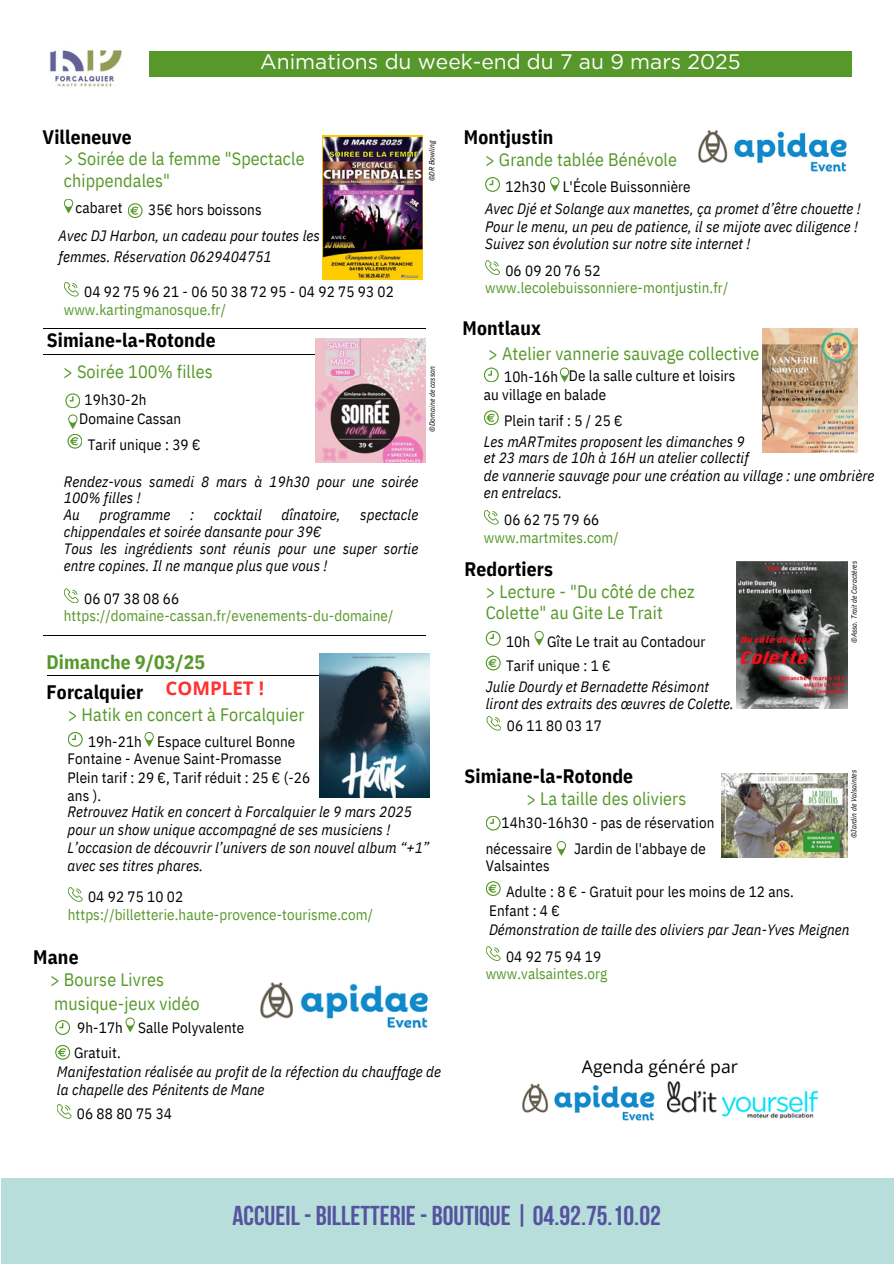
<style>
.page{position:relative;width:894px;height:1264px;background:#fff}
.page>*{position:absolute;margin:0;border:0;box-sizing:border-box;transform-origin:0 0}
.t1{font:700 27.15px "Bebas Neue";color:#55539f}
.t2{font:21px "Gotham";color:#fff}
.t3{font:700 19.5px "IBM Plex Sans Cond";letter-spacing:.005em;color:#000}
.t4{font:700 19.5px/30.3px "IBM Plex Sans Cond";letter-spacing:.005em;color:#57982a}
.t5{font:700 18.75px "Open Sans";color:#ff3131}
.t6{font:18px/21.3px "IBM Plex Sans Cond";letter-spacing:.005em;color:#57982a}
.t7{font:17.55px "Open Sans";color:#000}
.t8{font:italic 15px/16.8px "IBM Plex Sans Cond";letter-spacing:.005em;color:#000}
.t9{font:15px/18.6px "IBM Plex Sans Cond";letter-spacing:.005em;color:#000}
.t10{font:15px "IBM Plex Sans Cond";letter-spacing:.005em;color:#57982a}
.t11{font:italic 7.5px "IBM Plex Sans Cond";letter-spacing:.005em;color:#000}
.s1{color:#000}
.s2{font-style:normal}
</style>
<div class="page">
<hr style="left:43px;top:328px;width:382px;height:1px;background:#000">
<hr style="left:43px;top:354px;width:382px;height:1px;background:#000">
<svg style="left:64px;top:282px;width:15px;height:14px"></svg>
<svg style="left:64px;top:199px;width:9px;height:14px"></svg>
<svg style="left:65px;top:393px;width:15px;height:15px"></svg>
<svg style="left:64px;top:588px;width:15px;height:15px"></svg>
<hr style="left:43px;top:635px;width:382px;height:1px;background:#000">
<hr style="left:46px;top:675px;width:383px;height:1px;background:#000">
<svg style="left:67px;top:414px;width:15px;height:34px"></svg>
<img style="left:322px;top:136px;width:100px;height:144px">
<img style="left:315px;top:339px;width:110px;height:123px">
<img style="left:319px;top:653px;width:110px;height:144px">
<svg style="left:68px;top:732px;width:15px;height:14px"></svg>
<svg style="left:55px;top:1020px;width:15px;height:14px"></svg>
<svg style="left:55px;top:1044px;width:15px;height:15px"></svg>
<svg style="left:68px;top:887px;width:15px;height:14px"></svg>
<svg style="left:57px;top:1104px;width:14px;height:14px"></svg>
<svg style="left:125px;top:1017px;width:10px;height:15px"></svg>
<svg style="left:144px;top:732px;width:10px;height:14px"></svg>
<svg style="left:485px;top:177px;width:15px;height:15px"></svg>
<svg style="left:485px;top:260px;width:15px;height:15px"></svg>
<svg style="left:550px;top:177px;width:9px;height:15px"></svg>
<img style="left:762px;top:328px;width:95px;height:125px">
<svg style="left:484px;top:410px;width:14px;height:15px"></svg>
<svg style="left:484px;top:367px;width:14px;height:15px"></svg>
<svg style="left:484px;top:510px;width:14px;height:14px"></svg>
<svg style="left:560px;top:367px;width:9px;height:15px"></svg>
<svg style="left:485px;top:631px;width:15px;height:14px"></svg>
<svg style="left:485px;top:655px;width:15px;height:15px"></svg>
<svg style="left:486px;top:716px;width:15px;height:14px"></svg>
<svg style="left:534px;top:631px;width:9px;height:14px"></svg>
<img style="left:736px;top:561px;width:110px;height:147px">
<img style="left:721px;top:773px;width:126px;height:84px">
<svg style="left:486px;top:881px;width:14px;height:15px"></svg>
<svg style="left:486px;top:816px;width:14px;height:14px"></svg>
<svg style="left:486px;top:946px;width:14px;height:14px"></svg>
<div style="left:1px;top:1178px;width:892px;height:85px;background:#b7deda"></div>
<div style="left:149px;top:51px;width:701px;height:25px;background:#57982a"></div>
<svg style="left:556px;top:841px;width:10px;height:14px"></svg>
<img style="left:49px;top:50px;width:73px;height:37px">
<svg style="left:128px;top:203px;width:14px;height:15px"></svg>
<img style="left:260px;top:982px;width:168px;height:46px">
<img style="left:698px;top:130px;width:149px;height:42px">
<img style="left:522px;top:1083px;width:133px;height:38px">
<img style="left:667px;top:1081px;width:150px;height:37px">
<p class="t2" style="left:260px;top:49px;width:482px">Animations du week-end du 7 au 9 mars 2025</p>
<h6 class="t3" style="left:43px;top:124px;width:91px">Villeneuve</h6>
<h6 class="t3" style="left:463px;top:124px;width:91px">Montjustin</h6>
<p class="t11" style="left:426px;top:181px;width:42px;rotate:-90deg">©DR Bowling</p>
<p class="t6" style="left:64px;top:148px;width:242px">&gt; Soirée de la femme "Spectacle chippendales"</p>
<h6 class="t6" style="left:485px;top:148px;width:193px">&gt; Grande tablée Bénévole</h6>
<h6 class="t9" style="left:505px;top:177px;width:42px">12h30</h6>
<h6 class="t9" style="left:562px;top:177px;width:129px">L'École Buissonnière</h6>
<h6 class="t8" style="left:485px;top:200px;width:377px;line-height:17.4px">Avec Djé et Solange aux manettes, ça promet d’être chouette !<br>Pour le menu, un peu de patience, il se mijote avec diligence !<br>Suivez son évolution sur notre site internet !</h6>
<h6 class="t9" style="left:505px;top:261px;width:97px">06 09 20 76 52</h6>
<p class="t10" style="left:485px;top:277px;width:244px">www.lecolebuissonniere-montjustin.fr/</p>
<h2 class="t9" style="left:76px;top:198px;width:48px">cabaret</h2>
<h5 class="t8" style="left:59px;top:225px;width:263px;line-height:21.3px">Avec DJ Harbon, un cadeau pour toutes les femmes. Réservation 0629404751</h5>
<h2 class="t9" style="left:148px;top:200px;width:115px">35€ hors boissons</h2>
<p class="t9" style="left:84px;top:282px;width:311px">0492759621-0650387295-0492759302</p>
<h4 class="t10" style="left:64px;top:299px;width:164px">www.kartingmanosque.fr/</h4>
<p class="t3" style="left:47px;top:327px;width:170px">Simiane-la-Rotonde</p>
<h6 class="t6" style="left:63px;top:360px;width:151px">&gt; Soirée 100% filles</h6>
<h5 class="t9" style="left:85px;top:390px;width:64px">19h30-2h</h5>
<h6 class="t9" style="left:79px;top:409px;width:104px">Domaine Cassan</h6>
<h6 class="t9" style="left:88px;top:434px;width:114px">Tarif unique : 39 €</h6>
<h6 class="t8" style="left:64px;top:472px;width:356px">Rendez-vous samedi 8 mars à 19h30 pour une soirée<br>100% filles !<br>Au</h6>
<h6 class="t8" style="left:100px;top:506px;width:72px">programme</h6>
<h6 class="t8" style="left:190px;top:506px;width:5px">:</h6>
<h6 class="t8" style="left:214px;top:506px;width:50px">cocktail</h6>
<h6 class="t8" style="left:281px;top:506px;width:61px">dînatoire,</h6>
<h6 class="t8" style="left:360px;top:506px;width:59px">spectacle</h6>
<h6 class="t8" style="left:64px;top:523px;width:356px">chippendales et soirée dansante pour 39€<br>Tous les ingrédients sont réunis pour une super sortie entre copines. Il ne manque plus que vous !</h6>
<h6 class="t9" style="left:84px;top:589px;width:97px">06 07 38 08 66</h6>
<h2 class="t10" style="left:64px;top:606px;width:331px">https://domaine-cassan.fr/evenements-du-domaine/</h2>
<h5 class="t11" style="left:427px;top:431px;width:67px;rotate:-90deg">©Domaine de cassan</h5>
<h6 class="t4" style="left:46px;top:646px;width:160px">Dimanche 9/03/25<br><span class="s1">Forcalquier</span></h6>
<h6 class="t5" style="left:165px;top:675px;width:100px">COMPLET !</h6>
<h6 class="t6" style="left:68px;top:703px;width:238px">&gt; Hatik en concert à Forcalquier</h6>
<h5 class="t9" style="left:88px;top:731px;width:55px">19h-21h</h5>
<p class="t9" style="left:157px;top:731px;width:140px">Espace culturel Bonne</p>
<h6 class="t9" style="left:68px;top:749px;width:244px">Fontaine - Avenue Saint-Promasse<br>Plein tarif : 29 €, Tarif réduit : 25 € (-26 ans ).</h6>
<h6 class="t8" style="left:68px;top:802px;width:363px;line-height:18px">Retrouvez Hatik en concert à Forcalquier le 9 mars 2025 pour un show unique accompagné de ses musiciens !<br>L’occasion de découvrir l’univers de son nouvel album “+1” avec ses titres phares.</h6>
<h6 class="t9" style="left:88px;top:887px;width:97px">04 92 75 10 02</h6>
<h6 class="t10" style="left:68px;top:905px;width:306px">https://billetterie.haute-provence-tourisme.com/</h6>
<p class="t3" style="left:33px;top:944px;width:47px">Mane</p>
<h3 class="t6" style="left:50px;top:966px;width:151px;line-height:24.8px">&gt; Bourse Livres musique-jeux vidéo</h3>
<h6 class="t9" style="left:74px;top:1015px;width:50px;line-height:24.8px">9h-17h<br>Gratuit.</h6>
<h2 class="t8" style="left:57px;top:1062px;width:385px;line-height:18px">Manifestation réalisée au profit de la réfection du chauffage de la chapelle des Pénitents de Mane</h2>
<h5 class="t9" style="left:77px;top:1104px;width:97px">06 88 80 75 34</h5>
<h6 class="t9" style="left:138px;top:1018px;width:107px">Salle Polyvalente</h6>
<h6 class="t3" style="left:462px;top:314px;width:80px">Montlaux</h6>
<h6 class="t6" style="left:488px;top:343px;width:273px">&gt; Atelier vannerie sauvage collective</h6>
<h6 class="t9" style="left:568px;top:365px;width:168px">De la salle culture et loisirs</h6>
<h6 class="t9" style="left:504px;top:367px;width:55px">10h-16h</h6>
<h6 class="t9" style="left:483px;top:385px;width:124px">au village en balade</h6>
<h6 class="t9" style="left:504px;top:411px;width:120px">Plein tarif : 5 / 25 €</h6>
<h6 class="t8" style="left:483px;top:432px;width:392px;line-height:17.2px">Les mARTmites proposent les dimanches 9<br>et 23 mars de 10h à 16H un atelier collectif<br>de vannerie sauvage pour une création au village : une ombrière en entrelacs.</h6>
<h2 class="t9" style="left:504px;top:510px;width:97px">06 62 75 79 66</h2>
<h5 class="t10" style="left:483px;top:527px;width:136px">www.martmites.com/</h5>
<p class="t3" style="left:464px;top:556px;width:90px">Redortiers</p>
<h6 class="t6" style="left:485px;top:580px;width:210px">&gt; Lecture - "Du côté de chez<br>Colette" au Gite Le Trait</h6>
<h6 class="t9" style="left:506px;top:631px;width:26px">10h</h6>
<h6 class="t9" style="left:547px;top:631px;width:160px">Gîte Le trait au Contadour</h6>
<p class="t9" style="left:506px;top:656px;width:106px">Tarif unique : 1 €</p>
<h6 class="t8" style="left:485px;top:677px;width:249px">Julie Dourdy et Bernadette Résimont liront des extraits des œuvres de Colette.</h6>
<h6 class="t9" style="left:506px;top:716px;width:97px">06 11 80 03 17</h6>
<h2 class="t3" style="left:464px;top:762px;width:170px">Simiane-la-Rotonde</h2>
<h2 class="t6" style="left:526px;top:787px;width:161px">&gt; La taille des oliviers</h2>
<h2 class="t9" style="left:501px;top:813px;width:214px">14h30-16h30 - pas de réservation</h2>
<h6 class="t11" style="left:848px;top:643px;width:83px;rotate:-90deg">©Asso. Trait de Caractères</h6>
<h6 class="t11" style="left:848px;top:838px;width:70px;rotate:-90deg">©Jardin de Valsaintes</h6>
<h6 class="t9" style="left:485px;top:840px;width:68px;line-height:16.8px">nécessaire<br>Valsaintes</h6>
<h2 class="t9" style="left:574px;top:839px;width:133px">Jardin de l'abbaye de</h2>
<p class="t9" style="left:506px;top:881px;width:289px">Adulte : 8 € - Gratuit pour les moins de 12 ans.</p>
<h5 class="t8" style="left:489px;top:900px;width:362px;line-height:19.2px"><span class="s2">Enfant : 4 €<br></span>Démonstration de taille des oliviers par Jean-Yves Meignen</h5>
<h6 class="t9" style="left:506px;top:946px;width:97px">04 92 75 94 19</h6>
<h6 class="t10" style="left:485px;top:963px;width:123px">www.valsaintes.org</h6>
<p class="t7" style="left:581px;top:1053px;width:157px">Agenda généré par</p>
<h6 class="t1" style="left:232px;top:1204px;width:429px">ACCUEIL- BILLETTERIE- BOUTIQUE | 04.92.75.10.02</h6>
</div>
